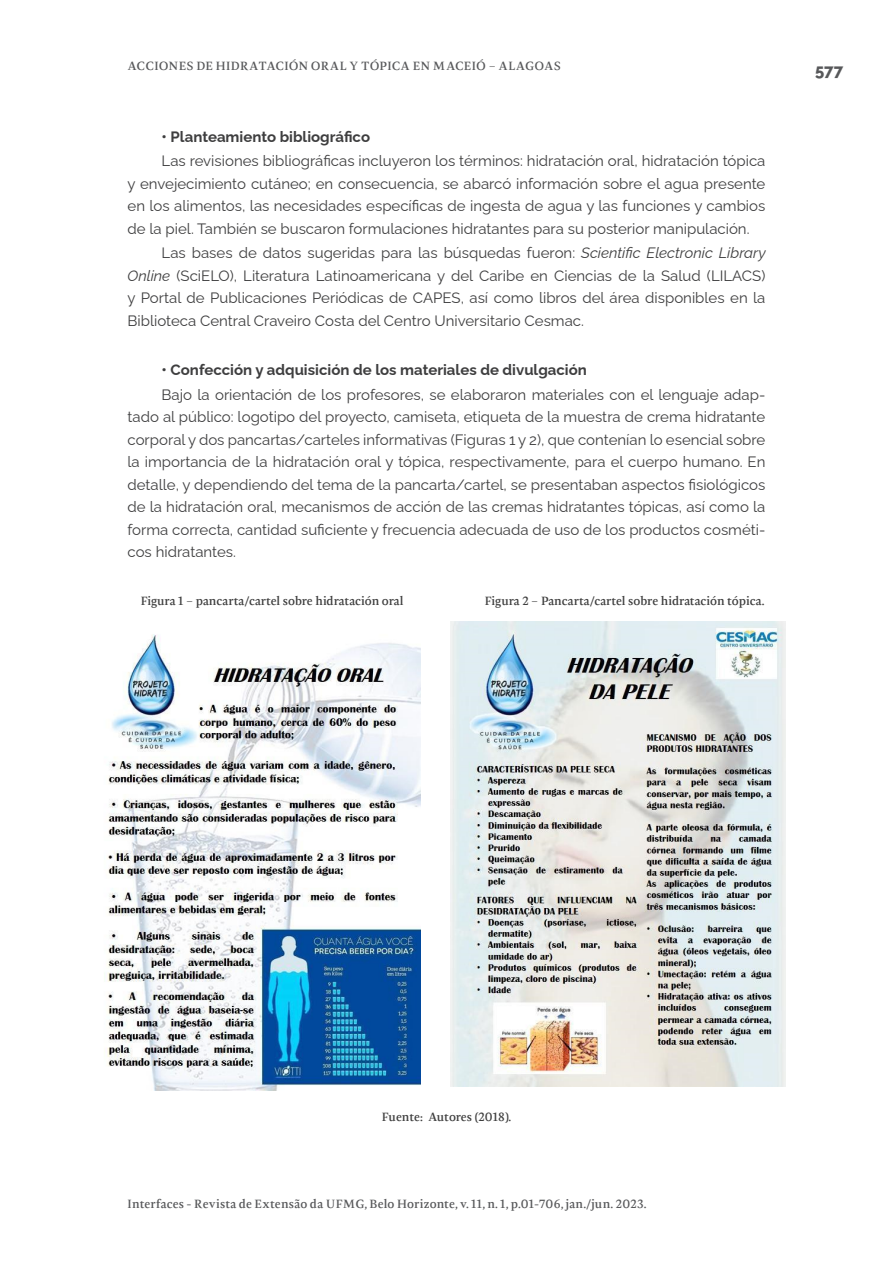
<style>
.page{position:relative;width:893px;height:1263px;background:#fff}
.page>*{position:absolute;margin:0;border:0;box-sizing:border-box;transform-origin:0 0}
.t1{font:800 16.5px "Raleway";color:#57585a}
.Artigo_-_Corpo_do_Te{font:15px/22.5px "Raleway";color:#3e3e3f;text-align:justify}
.Artigo_-_Corpo_do_Te-2{font:700 15px "Raleway";color:#3e3e3f}
.t2{font:500 12px "Radiata";letter-spacing:.015em;color:#57585a}
.Artigo_-_Resumo_Abst{font:500 12px "Radiata";color:#3e3e3e}
.s1{font-style:italic}
</style>
<div class="page">
<img style="left:107px;top:634px;width:313px;height:456px">
<img style="left:450px;top:622px;width:336px;height:464px">
<p class="t2" style="left:128px;top:58px;width:435px">ACCIONES DE HIDRATACIÓN ORAL Y TÓPICA EN MACEIÓ – ALAGOAS</p>
<p class="Artigo_-_Corpo_do_Te-2" style="left:162px;top:125px;width:210px">• Planteamiento bibliográfico</p>
<p class="Artigo_-_Corpo_do_Te" style="left:128px;top:148px;width:639px;text-indent:34px">Las revisiones bibliográficas incluyeron los términos: hidratación oral, hidratación tópica y envejecimiento cutáneo; en consecuencia, se abarcó información sobre el agua presente en los alimentos, las necesidades específicas de ingesta de agua y las funciones y cambios de la piel. También se buscaron formulaciones hidratantes para su posterior manipulación.</p>
<p class="Artigo_-_Corpo_do_Te" style="left:128px;top:240px;width:640px;text-indent:34px">Las bases de datos sugeridas para las búsquedas fueron: <span class="s1">Scientific Electronic Library Online</span> (SciELO), Literatura Latinoamericana y del Caribe en Ciencias de la Salud (LILACS) y Portal de Publicaciones Periódicas de CAPES, así como libros del área disponibles en la Biblioteca Central Craveiro Costa del Centro Universitario Cesmac.</p>
<p class="Artigo_-_Corpo_do_Te-2" style="left:162px;top:358px;width:427px">• Confección y adquisición de los materiales de divulgación</p>
<p class="Artigo_-_Corpo_do_Te" style="left:128px;top:382px;width:639px;text-indent:34px">Bajo la orientación de los profesores, se elaboraron materiales con el lenguaje adap&shy;tado al público: logotipo del proyecto, camiseta, etiqueta de la muestra de crema hidratante corporal y dos pancartas/carteles informativas (Figuras 1 y 2), que contenían lo esencial sobre la importancia de la hidratación oral y tópica, respectivamente, para el cuerpo humano. En detalle, y dependiendo del tema de la pancarta/cartel, se presentaban aspectos fisiológicos de la hidratación oral, mecanismos de acción de las cremas hidratantes tópicas, así como la forma correcta, cantidad suficiente y frecuencia adecuada de uso de los productos cosméti&shy;cos hidratantes.</p>
<p class="Artigo_-_Resumo_Abst" style="left:141px;top:593px;width:264px">Figura 1 – pancarta/cartel sobre hidratación oral</p>
<p class="Artigo_-_Resumo_Abst" style="left:485px;top:593px;width:281px">Figura 2 – Pancarta/cartel sobre hidratación tópica.</p>
<p class="t1" style="left:815px;top:58px;width:30px">577</p>
<p class="Artigo_-_Resumo_Abst" style="left:382px;top:1109px;width:131px">Fuente: Autores (2018).</p>
<p class="t2" style="left:128px;top:1196px;width:520px">Interfaces - Revista de Extensão da UFMG, Belo Horizonte, v. 11, n. 1, p.01-706, jan./jun. 2023.</p>
</div>
